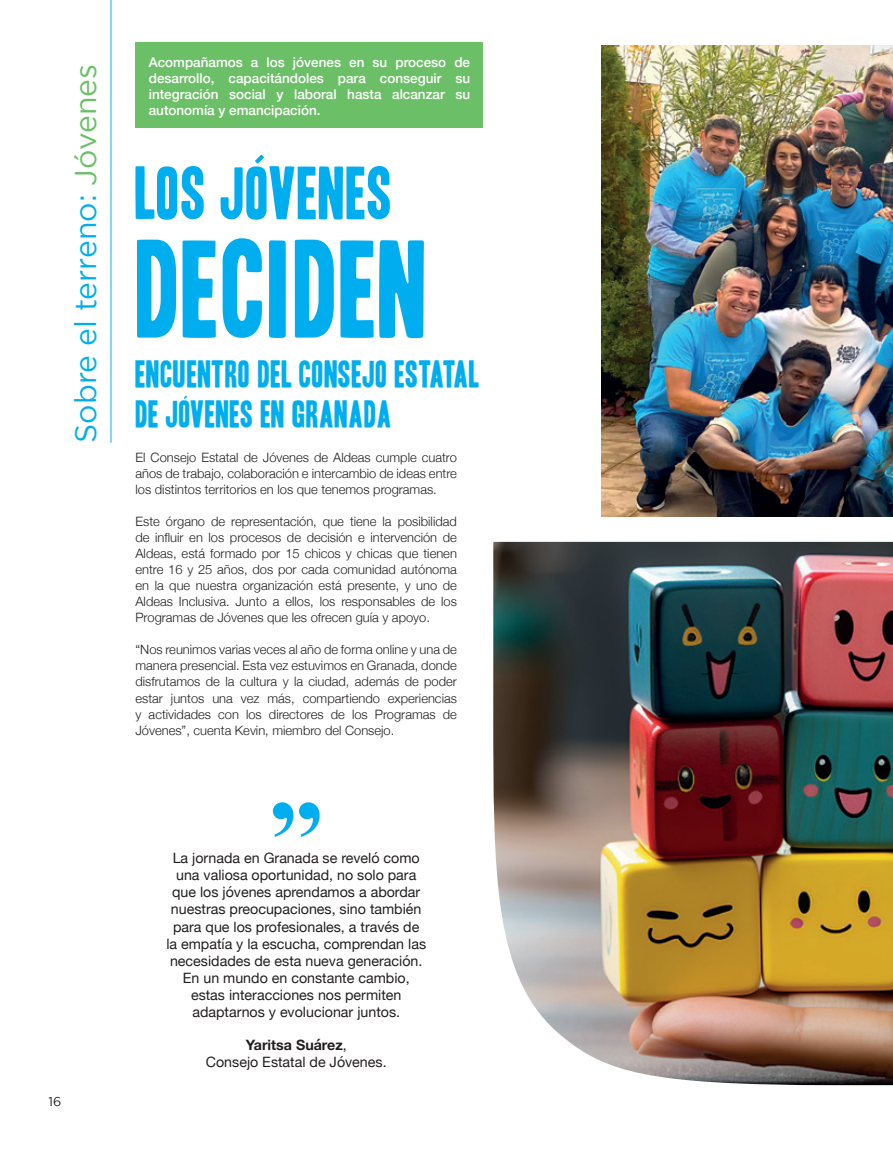
<style>
.page{position:relative;width:893px;height:1149px;background:#fff}
.page>*{position:absolute;margin:0;border:0;box-sizing:border-box;transform-origin:0 0}
.t1{font:119.25px "Headline One HPLHS";letter-spacing:.02em;color:#00aeef}
.t2{font:64.65px "Headline One HPLHS";letter-spacing:.02em;color:#00aeef}
.t3{font:32.85px/39.5px "Headline One HPLHS";letter-spacing:.02em;color:#00aeef}
.t4{font:30px "Gotham";color:#00aeef}
.t5{font:14.25px/17.1px "Helvetica Neue";color:#231f20;text-align:center}
.t6{font:500 13.5px/16px "Helvetica Neue";color:#fff;text-align:justify}
.t7{font:300 12.9px/16px "Helvetica Neue";color:#231f20;text-align:justify}
.t8{font:12.75px "Gotham";color:#231f20}
.s1{color:#6bc067}
.s2{font-weight:700}
</style>
<div class="page">
<hr style="left:111px;top:0;width:1px;height:442px;background:#00aeef">
<div style="left:136px;top:43px;width:347px;height:85px;background:#6bc067"></div>
<svg style="left:273px;top:802px;width:47px;height:34px"></svg>
<img style="left:601px;top:45px;width:292px;height:471px">
<img style="left:493px;top:541px;width:400px;height:543px">
<svg style="left:255px;top:154px;width:9px;height:10px"></svg>
<h3 class="t4" style="left:69px;top:442px;width:380px;rotate:-90deg">Sobre el terreno: <span class="s1">Jóvenes</span></h3>
<p class="t6" style="left:149px;top:53px;width:323px">Acompañamos a los jóvenes en su proceso de desarrollo, capacitándoles para conseguir su integración social y laboral hasta alcanzar su autonomía y emancipación.</p>
<h2 class="t2" style="left:136px;top:162px;width:258px">LOS JOVENES</h2>
<h1 class="t1" style="left:136px;top:232px;width:294px">DECIDEN</h1>
<h3 class="t3" style="left:136px;top:355px;width:346px">ENCUENTRO DEL CONSEJO ESTATAL<br>DE JOVENES EN GRANADA</h3>
<p class="t7" style="left:136px;top:448px;width:323px">El Consejo Estatal de Jóvenes de Aldeas cumple cuatro años de trabajo, colaboración e intercambio de ideas entre los distintos territorios en los que tenemos programas.</p>
<p class="t7" style="left:136px;top:512px;width:323px">Este órgano de representación, que tiene la posibilidad de influir en los procesos de decisión e intervención de Aldeas, está formado por 15 chicos y chicas que tienen entre 16 y 25 años, dos por cada comunidad autónoma en la que nuestra organización está presente, y uno de Aldeas Inclusiva. Junto a ellos, los responsables de los Programas de Jóvenes que les ofrecen guía y apoyo.</p>
<p class="t7" style="left:136px;top:640px;width:323px">“Nos reunimos varias veces al año de forma online y una de manera presencial. Esta vez estuvimos en Granada, donde disfrutamos de la cultura y la ciudad, además de poder estar juntos una vez más, compartiendo experiencias y actividades con los directores de los Programas de Jóvenes”, cuenta Kevin, miembro del Consejo.</p>
<p class="t8" style="left:49px;top:1094px;width:14px">16</p>
<p class="t5" style="left:166px;top:850px;width:261px">La jornada en Granada se reveló como una valiosa oportunidad, no solo para que los jóvenes aprendamos a abordar nuestras preocupaciones, sino también para que los profesionales, a través de la empatía y la escucha, comprendan las necesidades de esta nueva generación.<br>En un mundo en constante cambio, estas interacciones nos permiten adaptarnos y evolucionar juntos.</p>
<p class="t5" style="left:206px;top:1037px;width:182px"><span class="s2">Yaritsa Suárez</span>,<br>Consejo Estatal de Jóvenes.</p>
</div>
